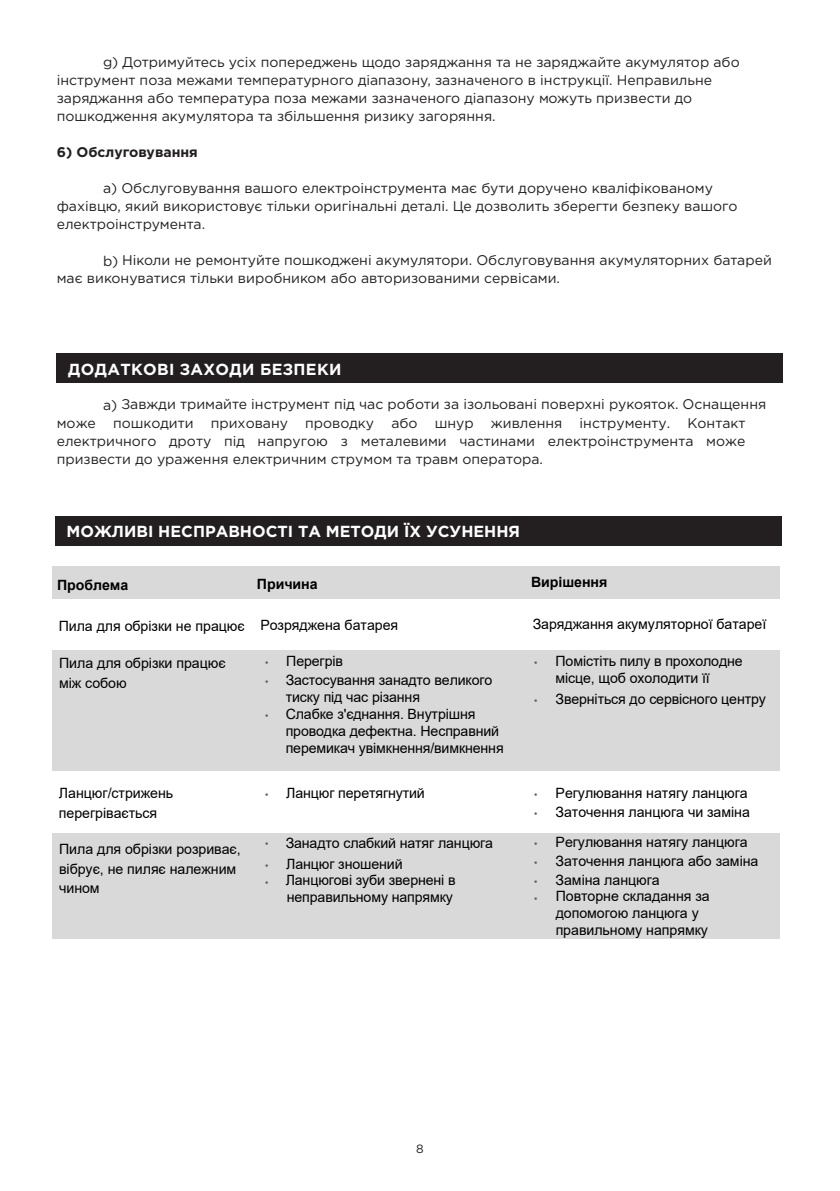
<style>
.page{position:relative;width:840px;height:1191px;background:#fff}
.page>*{position:absolute;margin:0;border:0;box-sizing:border-box;transform-origin:0 0}
.t1{font:700 16px "Gotham Pro";color:#fff}
.t2{font:700 16px "Gotham Pro";letter-spacing:.02em;color:#fff}
.t3{font:14.2px/17px "Arial";letter-spacing:-.005em;color:#000}
.t4{font:700 14.2px "Arial";letter-spacing:-.005em;color:#000}
.t5{font:14px/18px "Gotham Pro";color:#231f20}
.t6{font:700 14px "Gotham Pro";color:#231f20}
.t7{font:12px "Gotham Pro";color:#231f20}
.s1{font-size:9.4px;color:#58595b}
.s2{font-style:inherit}
</style>
<div class="page">
<div style="left:57px;top:354px;width:725px;height:29px;background:#231f20"></div>
<div style="left:55px;top:516px;width:726px;height:30px;background:#231f20"></div>
<div style="left:52px;top:650px;width:213px;height:121px;background:#d9d9d9"></div>
<div style="left:265px;top:650px;width:269px;height:121px;background:#d9d9d9"></div>
<div style="left:534px;top:650px;width:245px;height:121px;background:#d9d9d9"></div>
<div style="left:52px;top:833px;width:213px;height:106px;background:#d9d9d9"></div>
<div style="left:265px;top:833px;width:269px;height:106px;background:#d9d9d9"></div>
<div style="left:534px;top:833px;width:245px;height:106px;background:#d9d9d9"></div>
<div style="left:52px;top:566px;width:213px;height:32px;background:#d9d9d9"></div>
<div style="left:265px;top:566px;width:269px;height:32px;background:#d9d9d9"></div>
<div style="left:534px;top:566px;width:245px;height:32px;background:#d9d9d9"></div>
<p class="t5" style="left:57px;top:53px;width:684px;text-indent:46px">g) Дотримуйтесь усіх попереджень щодо заряджання та не заряджайте акумулятор або інструмент поза межами температурного діапазону, зазначеного в інструкції. Неправильне заряджання або температура поза межами зазначеного діапазону можуть призвести до пошкодження акумулятора та збільшення ризику загоряння.</p>
<p class="t6" style="left:57px;top:144px;width:142px">6) Обслуговування</p>
<p class="t5" style="left:57px;top:179px;width:681px;text-indent:46px">a) Обслуговування вашого електроінструмента має бути доручено кваліфікованому фахівцю, який використовує тільки оригінальні деталі. Це дозволить зберегти безпеку вашого електроінструмента.</p>
<p class="t5" style="left:57px;top:251px;width:716px;text-indent:46px">b) Ніколи не ремонтуйте пошкоджені акумулятори. Обслуговування акумуляторних батарей має виконуватися тільки виробником або авторизованими сервісами.</p>
<p class="t2" style="left:68px;top:360px;width:274px">ДОДАТКОВІ ЗАХОДИ БЕЗПЕКИ</p>
<p class="t5" style="left:57px;top:395px;width:710px;text-indent:46px">a) Завжди тримайте інструмент під час роботи за ізольовані поверхні рукояток. Оснащення може пошкодити приховану проводку або шнур живлення інструменту. Контакт електричного дроту під напругою з металевими частинами електроінструмента може призвести до ураження електричним струмом та травм оператора.</p>
<p class="t1" style="left:66px;top:522px;width:455px">МОЖЛИВІ НЕСПРАВНОСТІ ТА МЕТОДИ ЇХ УСУНЕННЯ</p>
<p class="t4" style="left:57px;top:574px;width:73px">Проблема</p>
<p class="t4" style="left:257px;top:574px;width:62px">Причина</p>
<p class="t4" style="left:530px;top:572px;width:78px">Вирішення</p>
<p class="t3" style="left:59px;top:617px;width:341px">Пила для обрізки не працює Розряджена батарея</p>
<p class="t3" style="left:532px;top:615px;width:235px">Заряджання акумуляторної батареї</p>
<p class="t3" style="left:59px;top:653px;width:168px;line-height:19.6px">Пила для обрізки працює між собою</p>
<p class="t3" style="left:265px;top:652px;width:79px"><span class="s1">•</span> Перегрів</p>
<p class="t3" style="left:555px;top:652px;width:189px;text-indent:-21px"><span class="s1">•</span> Помістіть пилу в прохолодне місце, щоб охолодити її</p>
<p class="t3" style="left:534px;top:690px;width:233px"><span class="s1">•</span> Зверніться до сервісного центру</p>
<p class="t3" style="left:285px;top:671px;width:208px;text-indent:-21px"><span class="s1">•</span> Застосування занадто великого тиску під час різання</p>
<p class="t3" style="left:285px;top:705px;width:219px;text-indent:-21px"><span class="s1">•</span> Слабке з'єднання. Внутрішня проводка дефектна. Несправний перемикач увімкнення/вимкнення</p>
<p class="t3" style="left:59px;top:783px;width:116px;line-height:19.6px"><span class="s2">Л</span>анцюг/стрижень перегрівається</p>
<p class="t3" style="left:265px;top:784px;width:161px"><span class="s1">•</span> <span class="s2">Л</span>анцюг перетягнутий</p>
<p class="t3" style="left:534px;top:784px;width:215px"><span class="s1">•</span> Регулювання натягу ланцюга</p>
<p class="t3" style="left:534px;top:803px;width:217px"><span class="s1">•</span> Заточення ланцюга чи заміна</p>
<p class="t3" style="left:59px;top:839px;width:183px;line-height:19.6px">Пила для обрізки розриває, вібрує, не пиляє належним чином</p>
<p class="t3" style="left:265px;top:834px;width:229px"><span class="s1">•</span> Занадто слабкий натяг ланцюга</p>
<p class="t3" style="left:265px;top:855px;width:139px"><span class="s1">•</span> <span class="s2">Л</span>анцюг зношений</p>
<p class="t3" style="left:265px;top:871px;width:192px;text-align:right"><span class="s1">•</span> <span class="s2">Л</span>анцюгові зуби звернені в неправильному напрямку</p>
<p class="t3" style="left:534px;top:834px;width:215px"><span class="s1">•</span> Регулювання натягу ланцюга</p>
<p class="t3" style="left:534px;top:852px;width:225px"><span class="s1">•</span> Заточення ланцюга або заміна</p>
<p class="t3" style="left:534px;top:871px;width:127px"><span class="s1">•</span> Заміна ланцюга</p>
<p class="t3" style="left:555px;top:887px;width:155px;text-indent:-21px"><span class="s1">•</span> Повторне складання за допомогою ланцюга у правильному напрямку</p>
<p class="t7" style="left:416px;top:1141px;width:9px">8</p>
</div>
